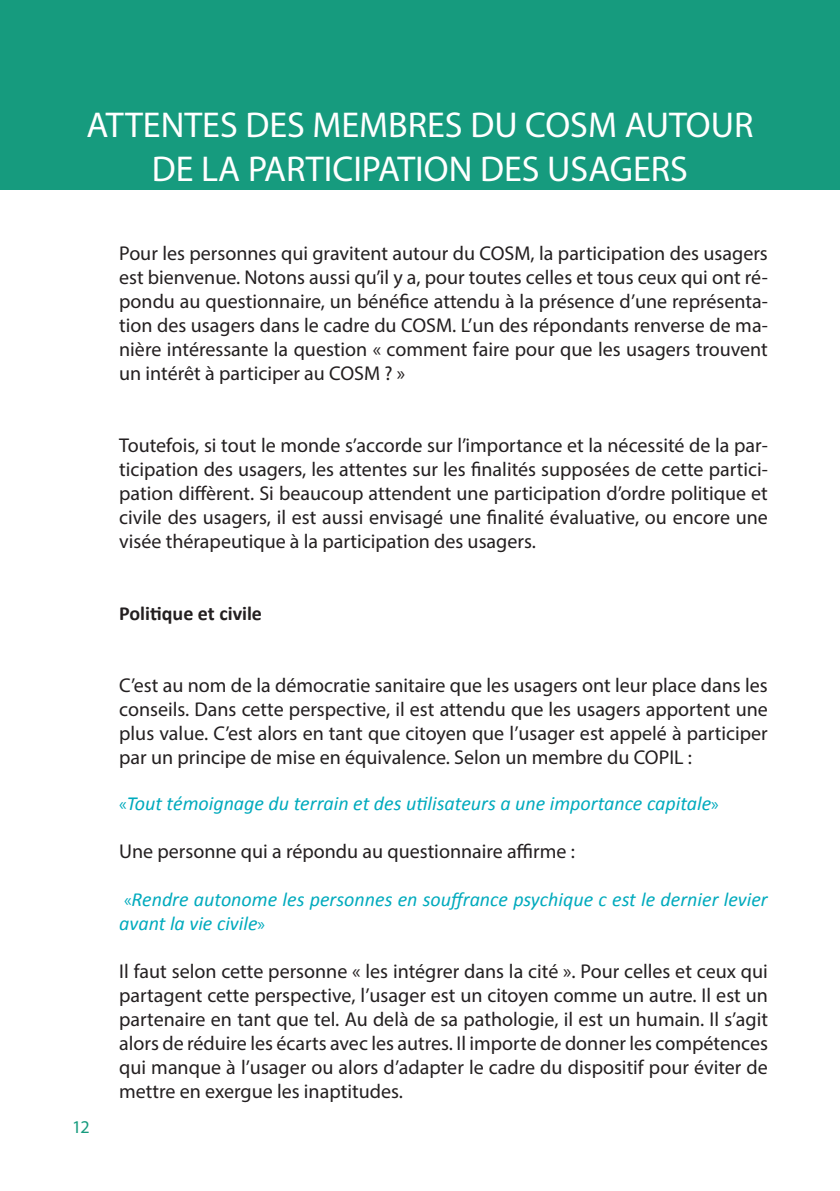
<style>
.page{position:relative;width:840px;height:1191px;background:#fff}
.page>*{position:absolute;margin:0;border:0;box-sizing:border-box;transform-origin:0 0}
.t1{font:36px/43.2px "Myriad Pro";color:#fff;text-align:center}
.t2{font:20px/24px "Myriad Pro";color:#231f20;text-align:justify}
.t3{font:italic 20px/24px "Calibri";color:#00aabd}
.t4{font:700 20px "Calibri";color:#231f20}
.t5{font:18px "Myriad Pro";color:#169b7e}
.s1{font-family:"Myriad Pro";font-style:normal;font-size:18px}
</style>
<div class="page">
<div style="left:0;top:0;width:839px;height:190px;background:#169b7e"></div>
<h1 class="t1" style="left:86px;top:103px;width:668px">ATTENTES DES MEMBRES DU COSM AUTOUR<br>DE LA PARTICIPATION DES USAGERS</h1>
<p class="t2" style="left:119px;top:241px;width:650px">Pour les personnes qui gravitent autour du COSM, la participation des usagers est bienvenue. Notons aussi qu’il y a, pour toutes celles et tous ceux qui ont ré&shy;pondu au questionnaire, un bénéfice attendu à la présence d’une représenta&shy;tion des usagers dans le cadre du COSM. L’un des répondants renverse de ma&shy;nière intéressante la question « comment faire pour que les usagers trouvent un intérêt à participer au COSM ? »</p>
<p class="t2" style="left:119px;top:433px;width:650px">Toutefois, si tout le monde s’accorde sur l’importance et la nécessité de la par&shy;ticipation des usagers, les attentes sur les finalités supposées de cette partici&shy;pation diffèrent. Si beaucoup attendent une participation d’ordre politique et civile des usagers, il est aussi envisagé une finalité évaluative, ou encore une visée thérapeutique à la participation des usagers.</p>
<p class="t4" style="left:119px;top:601px;width:144px">Politique et civile</p>
<p class="t5" style="left:72px;top:1115px;width:19px">12</p>
<p class="t2" style="left:119px;top:673px;width:649px">C’est au nom de la démocratie sanitaire que les usagers ont leur place dans les conseils. Dans cette perspective, il est attendu que les usagers apportent une plus value. C’est alors en tant que citoyen que l’usager est appelé à participer par un principe de mise en équivalence. Selon un membre du COPIL :</p>
<p class="t3" style="left:119px;top:790px;width:600px"><span class="s1">«</span>Tout témoignage du terrain et des utilisateurs a une importance capitale<span class="s1">»</span></p>
<p class="t2" style="left:119px;top:839px;width:457px">Une personne qui a répondu au questionnaire affirme :</p>
<p class="t3" style="left:119px;top:886px;width:649px"><span class="s1">«</span>Rendre autonome les personnes en souffrance psychique c est le dernier levier avant la vie civile<span class="s1">»</span></p>
<p class="t2" style="left:119px;top:959px;width:650px">Il faut selon cette personne « les intégrer dans la cité ». Pour celles et ceux qui partagent cette perspective, l’usager est un citoyen comme un autre. Il est un partenaire en tant que tel. Au delà de sa pathologie, il est un humain. Il s’agit alors de réduire les écarts avec les autres. Il importe de donner les compétences qui manque à l’usager ou alors d’adapter le cadre du dispositif pour éviter de mettre en exergue les inaptitudes.</p>
</div>
